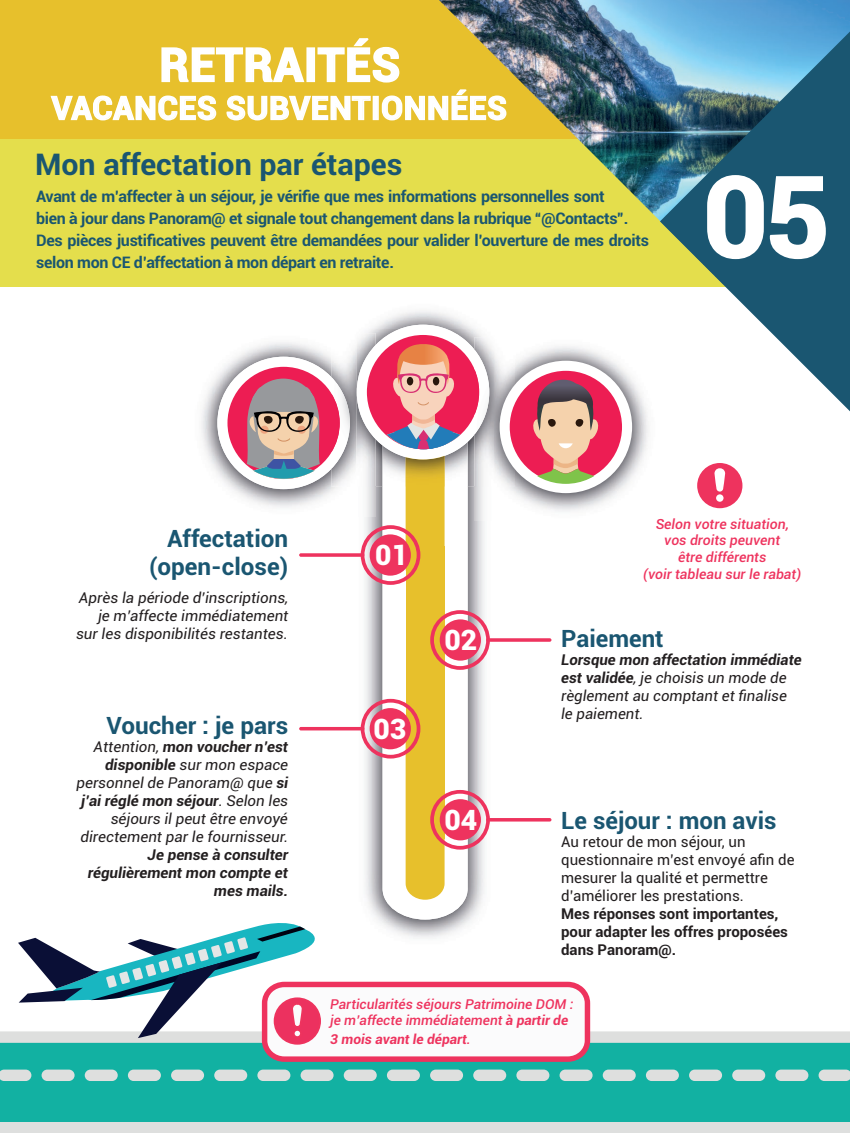
<style>
.page{position:relative;width:850px;height:1133px;background:#fff}
.page>*{position:absolute;margin:0;border:0;box-sizing:border-box;transform-origin:0 0}
.t1{font:700 112px "Roboto";color:#fff}
.t2{font:700 46px "Roboto";letter-spacing:.02em;color:#fff}
.t3{font:700 32px "Roboto";letter-spacing:.02em;color:#fff}
.t4{font:700 30px "Roboto";color:#1a5671}
.t5{font:900 28.2px "Roboto";color:#fff}
.t6{font:700 24px/28.8px "Roboto";color:#1a5671;text-align:right}
.t7{font:700 16px/22px "Roboto";letter-spacing:-.02em;color:#1a5671}
.t8{font:italic 15px/18px "Roboto";color:#231f20;text-align:right}
.t9{font:15px/18px "Roboto";color:#231f20}
.t10{font:700 15px/18px "Roboto";color:#231f20}
.t11{font:italic 700 15px/18px "Roboto";color:#231f20;text-align:right}
.t12{font:italic 500 14px/16.8px "Roboto";color:#ee335e;text-align:center}
.t13{font:italic 500 13.8px/16.4px "Roboto";color:#ee335e}
.t14{font:italic 700 13.8px "Roboto";color:#ee335e}
.s1{font-weight:700}
.s2{font-weight:500}
</style>
<div class="page">
<div style="left:0;top:0;width:849px;height:141px;background:#e7c02c"></div>
<div style="left:0;top:1037px;width:849px;height:96px;background:#12b1a2"></div>
<div style="left:0;top:1122px;width:849px;height:11px;background:#dedfde"></div>
<svg style="left:0;top:1069px;width:75px;height:12px"></svg>
<svg style="left:85px;top:1069px;width:764px;height:12px"></svg>
<svg style="left:50px;top:38px;width:360px;height:83px"></svg>
<svg style="left:0;top:923px;width:849px;height:139px"></svg>
<div style="left:0;top:139px;width:849px;height:148px;background:#e4de4c"></div>
<svg style="left:697px;top:463px;width:45px;height:45px"></svg>
<img style="left:356px;top:337px;width:138px;height:611px">
<svg style="left:382px;top:585px;width:85px;height:334px"></svg>
<div style="left:405px;top:546px;width:39px;height:146px;background:#e7c02c"></div>
<div style="left:405px;top:682px;width:39px;height:156px;background:#e7c02c"></div>
<img style="left:201px;top:342px;width:137px;height:166px">
<img style="left:356px;top:487px;width:4px;height:29px">
<div style="left:217px;top:357px;width:133px;height:132px;background:#fff;border-radius:50%"></div>
<div style="left:227px;top:367px;width:113px;height:112px;background:#ed1d53;border-radius:50%"></div>
<svg style="left:234px;top:379px;width:97px;height:100px"></svg>
<img style="left:367px;top:311px;width:115px;height:26px">
<img style="left:331px;top:333px;width:44px;height:154px">
<img style="left:331px;top:377px;width:19px;height:92px">
<img style="left:331px;top:393px;width:9px;height:60px">
<div style="left:357px;top:325px;width:132px;height:134px;background:#fff;border-radius:50%"></div>
<div style="left:367px;top:335px;width:112px;height:114px;background:#ed1d53;border-radius:50%"></div>
<img style="left:508px;top:346px;width:140px;height:166px">
<img style="left:476px;top:487px;width:18px;height:33px">
<img style="left:474px;top:337px;width:40px;height:150px">
<img style="left:476px;top:349px;width:13px;height:86px">
<img style="left:476px;top:369px;width:3px;height:46px">
<div style="left:499px;top:361px;width:133px;height:132px;background:#fff;border-radius:50%"></div>
<div style="left:509px;top:371px;width:113px;height:112px;background:#ed1d53;border-radius:50%"></div>
<svg style="left:510px;top:380px;width:111px;height:104px"></svg>
<svg style="left:360px;top:344px;width:116px;height:241px"></svg>
<div style="left:369px;top:534px;width:42px;height:42px;background:#ee335e;border-radius:50%"></div>
<svg style="left:299px;top:553px;width:65px;height:4px"></svg>
<hr style="left:299px;top:727px;width:65px;height:3px;background:#ee335e;border-radius:2px">
<svg style="left:360px;top:699px;width:130px;height:201px"></svg>
<div style="left:439px;top:799px;width:42px;height:41px;background:#ee335e;border-radius:50%"></div>
<hr style="left:486px;top:818px;width:65px;height:3px;background:#ee335e;border-radius:2px">
<svg style="left:430px;top:610px;width:60px;height:60px"></svg>
<div style="left:439px;top:619px;width:42px;height:42px;background:#ee335e;border-radius:50%"></div>
<svg style="left:486px;top:638px;width:65px;height:4px"></svg>
<img style="left:410px;top:0;width:249px;height:220px">
<svg style="left:659px;top:0;width:190px;height:411px"></svg>
<svg style="left:706px;top:174px;width:120px;height:86px"></svg>
<h2 class="t2" style="left:159px;top:32px;width:242px">RETRAITÉS</h2>
<h3 class="t3" style="left:52px;top:85px;width:457px">VACANCES SUBVENTIONNÉES</h3>
<h3 class="t4" style="left:35px;top:144px;width:369px">Mon affectation par étapes</h3>
<p class="t7" style="left:36px;top:184px;width:614px">Avant de m’affecter à un séjour, je vérifie que mes informations personnelles sont<br>bien à jour dans Panoram@ et signale tout changement dans la rubrique “@Contacts”.<br>Des pièces justificatives peuvent être demandées pour valider l’ouverture de mes droits selon mon CE d’affectation à mon départ en retraite.</p>
<h1 class="t1" style="left:702px;top:138px;width:128px">05</h1>
<h3 class="t6" style="left:149px;top:523px;width:141px">Affectation (open-close)</h3>
<p class="t8" style="left:76px;top:588px;width:214px">Après la période d’inscriptions, je m’affecte immédiatement sur les disponibilités restantes.</p>
<h3 class="t6" style="left:106px;top:710px;width:183px">Voucher : je pars</h3>
<p class="t8" style="left:76px;top:737px;width:213px">Attention, <span class="s1">mon voucher n’est disponible</span> sur mon espace personnel de Panoram@ que <span class="s1">si j’ai réglé mon séjour</span>. Selon les séjours il peut être envoyé directement par le fournisseur.</p>
<p class="t11" style="left:88px;top:845px;width:202px">Je pense à consulter régulièrement mon compte et mes mails.</p>
<h3 class="t5" style="left:375px;top:535px;width:34px">01</h3>
<h3 class="t5" style="left:373px;top:708px;width:34px">03</h3>
<p class="t12" style="left:643px;top:515px;width:159px">Selon votre situation, vos droits peuvent<br>être différents<br>(voir tableau sur le rabat)</p>
<h3 class="t5" style="left:444px;top:620px;width:34px">02</h3>
<h3 class="t6" style="left:561px;top:623px;width:104px">Paiement</h3>
<p class="t8" style="left:561px;top:650px;width:242px;text-align:left"><span class="s1">Lorsque mon affectation immédiate est validée</span>, je choisis un mode de règlement au comptant et finalise le paiement.</p>
<h3 class="t5" style="left:444px;top:800px;width:34px">04</h3>
<h3 class="t6" style="left:561px;top:805px;width:217px">Le séjour : mon avis</h3>
<p class="t9" style="left:561px;top:832px;width:235px">Au retour de mon séjour, un questionnaire m’est envoyé afin de mesurer la qualité et permettre d’améliorer les prestations.</p>
<p class="t10" style="left:561px;top:904px;width:228px">Mes réponses sont importantes, pour adapter les offres proposées dans Panoram@.</p>
<p class="t13" style="left:330px;top:995px;width:244px">Particularités séjours Patrimoine DOM : je m’affecte immédiatement <span class="s1">à partir de</span></p>
<p class="t14" style="left:330px;top:1030px;width:142px">3 mois avant le départ<span class="s2">.</span></p>
</div>
